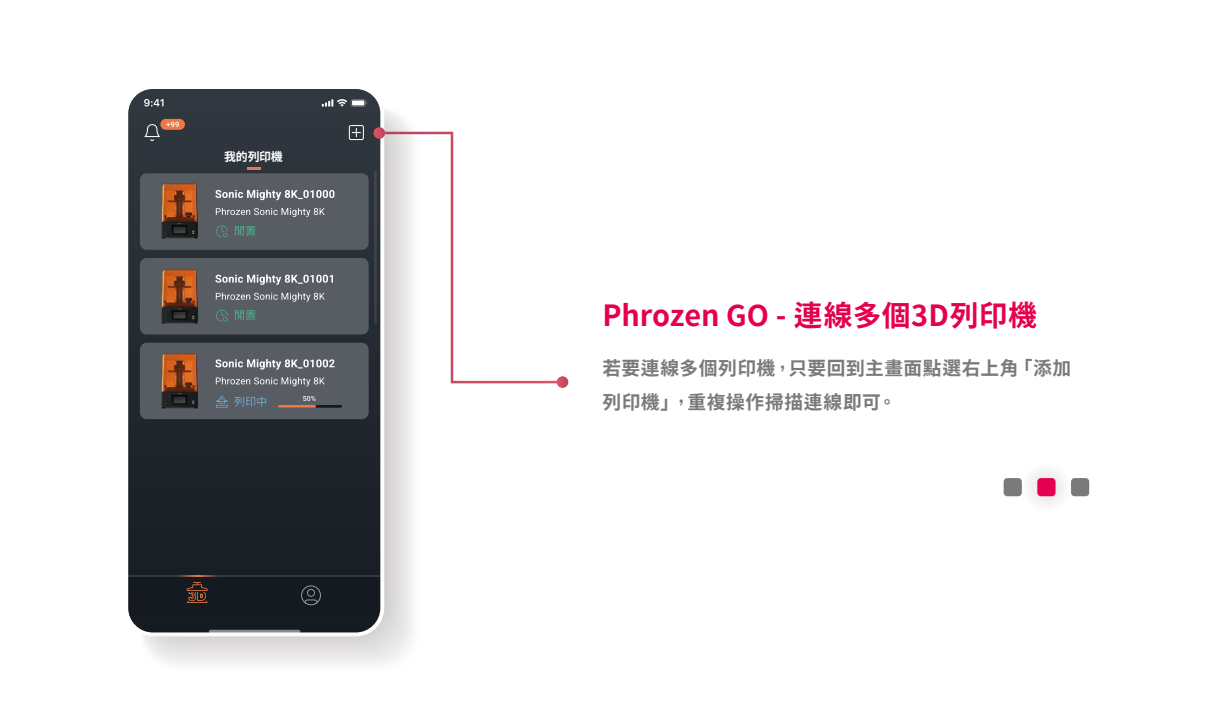
<style>
.page{position:relative;width:1205px;height:709px;background:#fff}
.page>*{position:absolute;margin:0;border:0;box-sizing:border-box;transform-origin:0 0}
.t1{font:700 28.75px "Taipei Sans TC Beta";letter-spacing:.005em;color:#e5004f}
.t2{font:700 18.75px/33.8px "Taipei Sans TC Beta";letter-spacing:.03em;color:#7b7a7b}
.t3{font:700 12px "Taipei Sans TC Beta";letter-spacing:-.015em;color:#fff}
</style>
<div class="page">
<svg style="left:128px;top:89px;width:257px;height:548px;background:#414448"></svg>
<svg style="left:373px;top:127px;width:12px;height:12px"></svg>
<svg style="left:383px;top:130px;width:174px;height:254px"></svg>
<svg style="left:557px;top:376px;width:11px;height:12px"></svg>
<div style="left:1003px;top:478px;width:19px;height:18px;background:#7b7a7b;border-radius:4px"></div>
<div style="left:1020px;top:461px;width:51px;height:52px;background:#f8f7f7;border-radius:50%"></div>
<div style="left:1037px;top:478px;width:18px;height:18px;background:#e5004f;border-radius:4px"></div>
<div style="left:1071px;top:478px;width:18px;height:18px;background:#7b7a7b;border-radius:4px"></div>
<p class="t3" style="left:224px;top:150px;width:60px">我的列印機</p>
<h1 class="t1" style="left:602px;top:299px;width:436px">Phrozen GO - 連線多個3D列印機</h1>
<p class="t2" style="left:602px;top:351px;width:470px">若要連線多個列印機，只要回到主畫面點選右上角「添加列印機」，重複操作掃描連線即可。</p>
</div>
